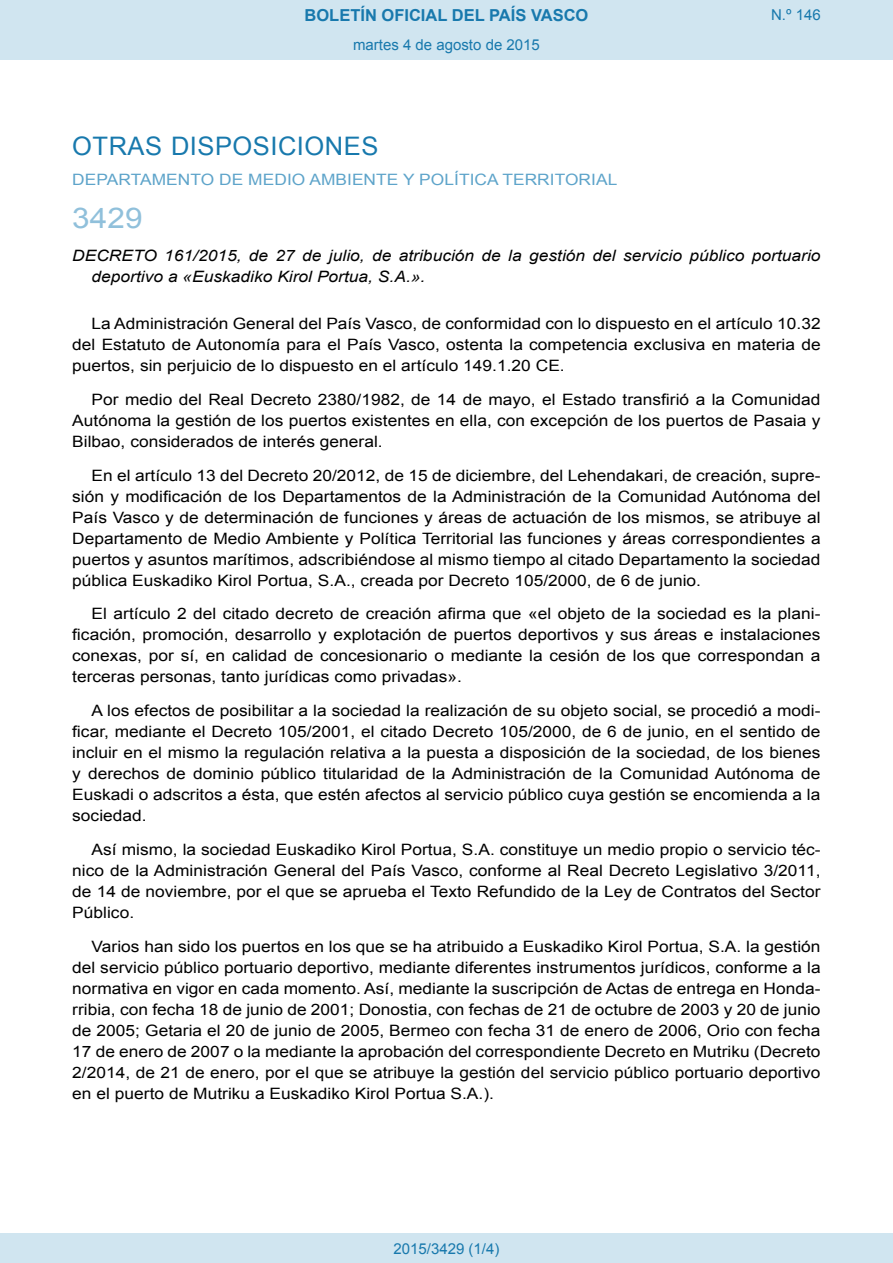
<style>
.page{position:relative;width:893px;height:1263px;background:#fff}
.page>*{position:absolute;margin:0;border:0;box-sizing:border-box;transform-origin:0 0}
.BOPVOrden{font:28.5px "Arial";color:#90c0db;scale:1.11 1}
.BOPVSeccion{font:25.5px "Arial";letter-spacing:.02em;color:#1879ad}
.t1{font:700 16.5px "Arial";color:#1879ad}
.BOPVDetalle{font:15.6px/21px "Arial";color:#000;text-align:justify;scale:1.11 1}
.BOPVTitulo{font:italic 15.6px/21px "Arial";color:#000;scale:1.11 1}
.BOPVOrganismo{font:15.6px "Arial";letter-spacing:.005em;color:#5ea4ca;scale:1.11 1}
.Paginacion_Centro{font:15px "Arial";color:#1879ad}
</style>
<div class="page">
<div style="left:0;top:0;width:893px;height:60px;background:#d0e5f0"></div>
<div style="left:0;top:1233px;width:893px;height:30px;background:#d0e5f0"></div>
<p class="t1" style="left:305px;top:4px;width:285px">BOLETÍN OFICIAL DEL PAÍS VASCO</p>
<p class="Paginacion_Centro" style="left:353px;top:35px;width:188px">martes 4 de agosto de 2015</p>
<p class="Paginacion_Centro" style="left:771px;top:5px;width:51px">N.º 146</p>
<p class="BOPVSeccion" style="left:72px;top:129px;width:308px">OTRAS DISPOSICIONES</p>
<p class="BOPVOrganismo" style="left:72px;top:169px;width:493px">DEPARTAMENTO DE MEDIO AMBIENTE Y POLÍTICA TERRITORIAL</p>
<p class="BOPVOrden" style="left:72px;top:199px;width:65px">3429</p>
<p class="BOPVTitulo" style="left:92px;top:246px;width:658px;text-indent:-19px">DECRETO 161/2015, de 27 de julio, de atribución de la gestión del servicio público portuario deportivo a «Euskadiko Kirol Portua, S.A.».</p>
<p class="BOPVDetalle" style="left:72px;top:313px;width:676px;text-indent:19px">La Administración General del País Vasco, de conformidad con lo dispuesto en el artículo 10.32 del Estatuto de Autonomía para el País Vasco, ostenta la competencia exclusiva en materia de puertos, sin perjuicio de lo dispuesto en el artículo 149.1.20 CE.</p>
<p class="BOPVDetalle" style="left:72px;top:389px;width:676px;text-indent:19px">Por medio del Real Decreto 2380/1982, de 14 de mayo, el Estado transfirió a la Comunidad Autónoma la gestión de los puertos existentes en ella, con excepción de los puertos de Pasaia y Bilbao, considerados de interés general.</p>
<p class="BOPVDetalle" style="left:72px;top:465px;width:676px;text-indent:19px">En el artículo 13 del Decreto 20/2012, de 15 de diciembre, del Lehendakari, de creación, supre&shy;sión y modificación de los Departamentos de la Administración de la Comunidad Autónoma del País Vasco y de determinación de funciones y áreas de actuación de los mismos, se atribuye al Departamento de Medio Ambiente y Política Territorial las funciones y áreas correspondientes a puertos y asuntos marítimos, adscribiéndose al mismo tiempo al citado Departamento la sociedad pública Euskadiko Kirol Portua, S.A., creada por Decreto 105/2000, de 6 de junio.</p>
<p class="BOPVDetalle" style="left:72px;top:603px;width:676px;text-indent:19px">El artículo 2 del citado decreto de creación afirma que «el objeto de la sociedad es la plani&shy;ficación, promoción, desarrollo y explotación de puertos deportivos y sus áreas e instalaciones conexas, por sí, en calidad de concesionario o mediante la cesión de los que correspondan a terceras personas, tanto jurídicas como privadas».</p>
<p class="BOPVDetalle" style="left:72px;top:700px;width:676px;text-indent:19px">A los efectos de posibilitar a la sociedad la realización de su objeto social, se procedió a modi&shy;ficar, mediante el Decreto 105/2001, el citado Decreto 105/2000, de 6 de junio, en el sentido de incluir en el mismo la regulación relativa a la puesta a disposición de la sociedad, de los bienes y derechos de dominio público titularidad de la Administración de la Comunidad Autónoma de Euskadi o adscritos a ésta, que estén afectos al servicio público cuya gestión se encomienda a la sociedad.</p>
<p class="BOPVDetalle" style="left:72px;top:839px;width:676px;text-indent:19px">Así mismo, la sociedad Euskadiko Kirol Portua, S.A. constituye un medio propio o servicio téc&shy;nico de la Administración General del País Vasco, conforme al Real Decreto Legislativo 3/2011, de 14 de noviembre, por el que se aprueba el Texto Refundido de la Ley de Contratos del Sector Público.</p>
<p class="BOPVDetalle" style="left:72px;top:936px;width:676px;text-indent:19px">Varios han sido los puertos en los que se ha atribuido a Euskadiko Kirol Portua, S.A. la gestión del servicio público portuario deportivo, mediante diferentes instrumentos jurídicos, conforme a la normativa en vigor en cada momento. Así, mediante la suscripción de Actas de entrega en Honda&shy;rribia, con fecha 18 de junio de 2001; Donostia, con fechas de 21 de octubre de 2003 y 20 de junio de 2005; Getaria el 20 de junio de 2005, Bermeo con fecha 31 de enero de 2006, Orio con fecha 17 de enero de 2007 o la mediante la aprobación del correspondiente Decreto en Mutriku (Decreto 2/2014, de 21 de enero, por el que se atribuye la gestión del servicio público portuario deportivo en el puerto de Mutriku a Euskadiko Kirol Portua S.A.).</p>
<p class="Paginacion_Centro" style="left:393px;top:1238px;width:107px">2015/3429 (1/4)</p>
</div>
